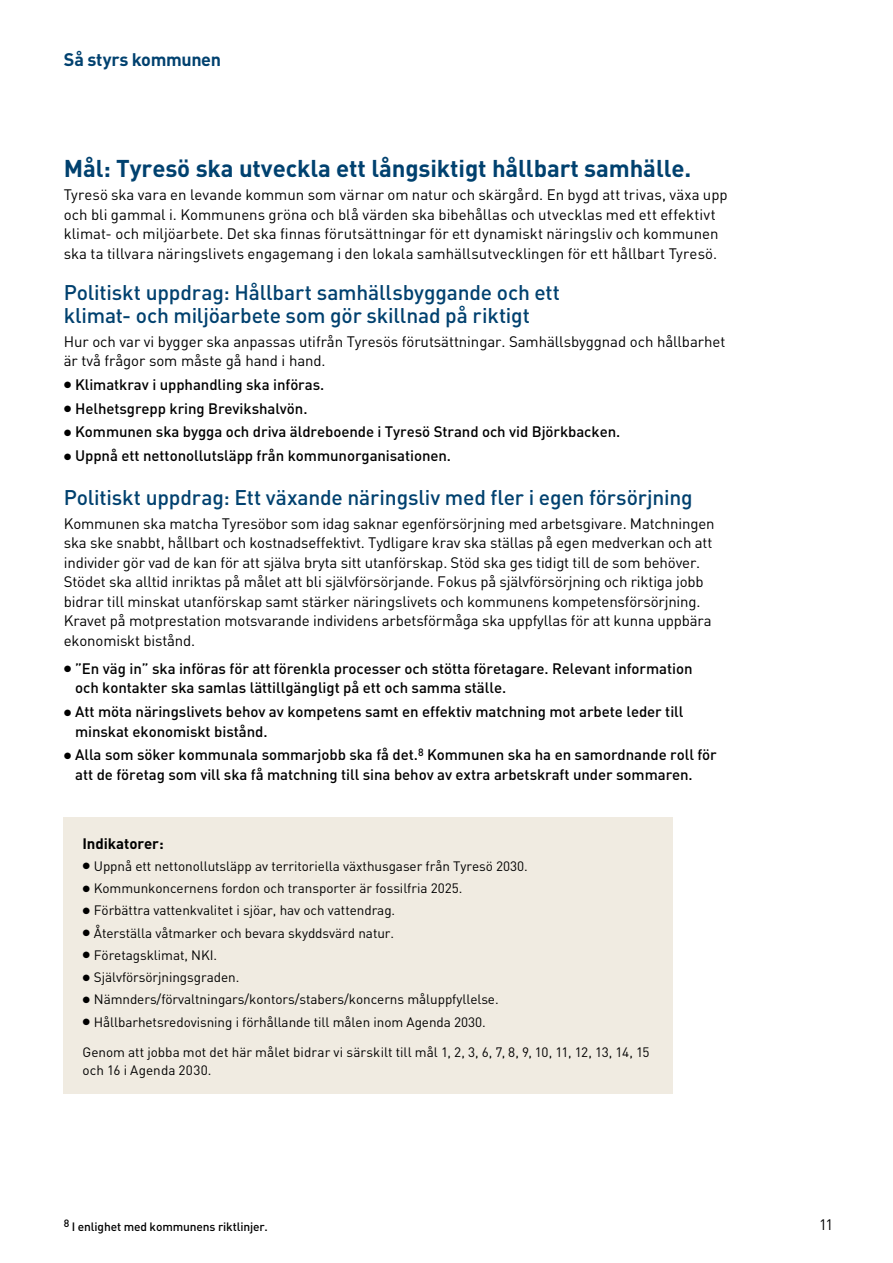
<style>
.page{position:relative;width:893px;height:1263px;background:#fff}
.page>*{position:absolute;margin:0;border:0;box-sizing:border-box;transform-origin:0 0}
.t1{font:700 24px "DIN";letter-spacing:-.005em;color:#00416f}
.t2{font:500 21px/22.5px "DIN";letter-spacing:-.01em;color:#00416f}
.t3{font:700 18px "DIN";letter-spacing:-.02em;color:#00416f}
.t4{font:15px/19.5px "DIN";letter-spacing:-.01em;color:#000}
.t5{font:500 15px/19.5px "DIN";letter-spacing:-.005em;color:#000}
.t6{font:700 15px "DIN";letter-spacing:-.005em;color:#000}
.t7{font:13.5px/18px "DIN";letter-spacing:-.005em;color:#000}
.t8{font:500 12px "DIN";letter-spacing:-.01em;color:#000}
</style>
<div class="page">
<div style="left:64px;top:817px;width:609px;height:277px;background:#f0ebe1"></div>
<p class="t3" style="left:64px;top:47px;width:159px">Så styrs kommunen</p>
<h1 class="t1" style="left:64px;top:152px;width:629px">Mål: Tyresö ska utveckla ett långsiktigt hållbart samhälle.</h1>
<p class="t4" style="left:64px;top:185px;width:665px">Tyresö ska vara en levande kommun som värnar om natur och skärgård. En bygd att trivas, växa upp och bli gammal i. Kommunens gröna och blå värden ska bibehållas och utvecklas med ett effektivt klimat- och miljöarbete. Det ska finnas förutsättningar för ett dynamiskt näringsliv och kommunen ska ta tillvara näringslivets engagemang i den lokala samhällsutvecklingen för ett hållbart Tyresö.</p>
<h2 class="t2" style="left:64px;top:281px;width:498px">Politiskt uppdrag: Hållbart samhällsbyggande och ett klimat- och miljöarbete som gör skillnad på riktigt</h2>
<p class="t4" style="left:64px;top:331px;width:663px">Hur och var vi bygger ska anpassas utifrån Tyresös förutsättningar. Samhällsbyggnad och hållbarhet är två frågor som måste gå hand i hand.</p>
<p class="t5" style="left:64px;top:374px;width:262px">● Klimatkrav i upphandling ska införas.</p>
<p class="t5" style="left:64px;top:398px;width:245px">● Helhetsgrepp kring Brevikshalvön.</p>
<p class="t5" style="left:64px;top:422px;width:558px">● Kommunen ska bygga och driva äldreboende i Tyresö Strand och vid Björkbacken.</p>
<p class="t5" style="left:64px;top:446px;width:389px">● Uppnå ett nettonollutsläpp från kommun organisationen.</p>
<h2 class="t2" style="left:64px;top:485px;width:630px">Politiskt uppdrag: Ett växande näringsliv med fler i egen försörjning</h2>
<p class="t4" style="left:64px;top:513px;width:652px">Kommunen ska matcha Tyresöbor som idag saknar egenförsörjning med arbetsgivare. Matchningen ska ske snabbt, hållbart och kostnadseffektivt. Tydligare krav ska ställas på egen medverkan och att individer gör vad de kan för att själva bryta sitt utanförskap. Stöd ska ges tidigt till de som behöver.<br>Stödet ska alltid inriktas på målet att bli självförsörjande. Fokus på självförsörjning och riktiga jobb bidrar till minskat utanförskap samt stärker näringslivets och kommunens kompeten s försörjning.<br>Kravet på motprestation motsvarande individens arbetsförmåga ska uppfyllas för att kunna uppbära ekonomiskt bistånd.</p>
<p class="t5" style="left:75px;top:658px;width:619px;text-indent:-11px">● ”En väg in” ska införas för att förenkla processer och stötta företagare. Relevant information och kontakter ska samlas lättillgängligt på ett och samma ställe.</p>
<p class="t5" style="left:75px;top:701px;width:610px;text-indent:-11px">● Att möta näringslivets behov av kompetens samt en effektiv matchning mot arbete leder till minskat ekonomiskt bistånd.</p>
<p class="t5" style="left:75px;top:745px;width:643px;text-indent:-11px">● Alla som söker kommunala sommarjobb ska få det.<sup>8</sup> Kommunen ska ha en samordnande roll för att de företag som vill ska få matchning till sina behov av extra arbetskraft under sommaren.</p>
<p class="t6" style="left:82px;top:833px;width:83px">Indikatorer:</p>
<p class="t7" style="left:82px;top:857px;width:447px">● Uppnå ett nettonollutsläpp av territoriella växthusgaser från Tyresö 2030.</p>
<p class="t7" style="left:82px;top:879px;width:381px">● Kommunkoncernens fordon och transporter är fossilfria 2025.</p>
<p class="t7" style="left:82px;top:901px;width:314px">● Förbättra vattenkvalitet i sjöar, hav och vattendrag.</p>
<p class="t7" style="left:82px;top:923px;width:313px">● Återställa våtmarker och bevara skyddsvärd natur.</p>
<p class="t7" style="left:82px;top:946px;width:136px">● Företagsklimat, NKI.</p>
<p class="t7" style="left:82px;top:968px;width:158px">● Självförsörjningsgraden.</p>
<p class="t7" style="left:82px;top:990px;width:418px">● Nämnders/förvaltningars/kontors/stabers/koncerns måluppfyllelse.</p>
<p class="t7" style="left:82px;top:1012px;width:405px">● Hållbarhetsredovisning i förhållande till målen inom Agenda 2030.</p>
<p class="t7" style="left:82px;top:1043px;width:569px">Genom att jobba mot det här målet bidrar vi särskilt till mål 1, 2, 3, 6, 7, 8, 9, 10, 11, 12, 13, 14, 15 och 16 i Agenda 2030.</p>
<p class="t8" style="left:64px;top:1218px;width:206px"><sup>8</sup> I enlighet med kommunens riktlinjer.</p>
<p class="t4" style="left:819px;top:1215px;width:16px">11</p>
</div>
